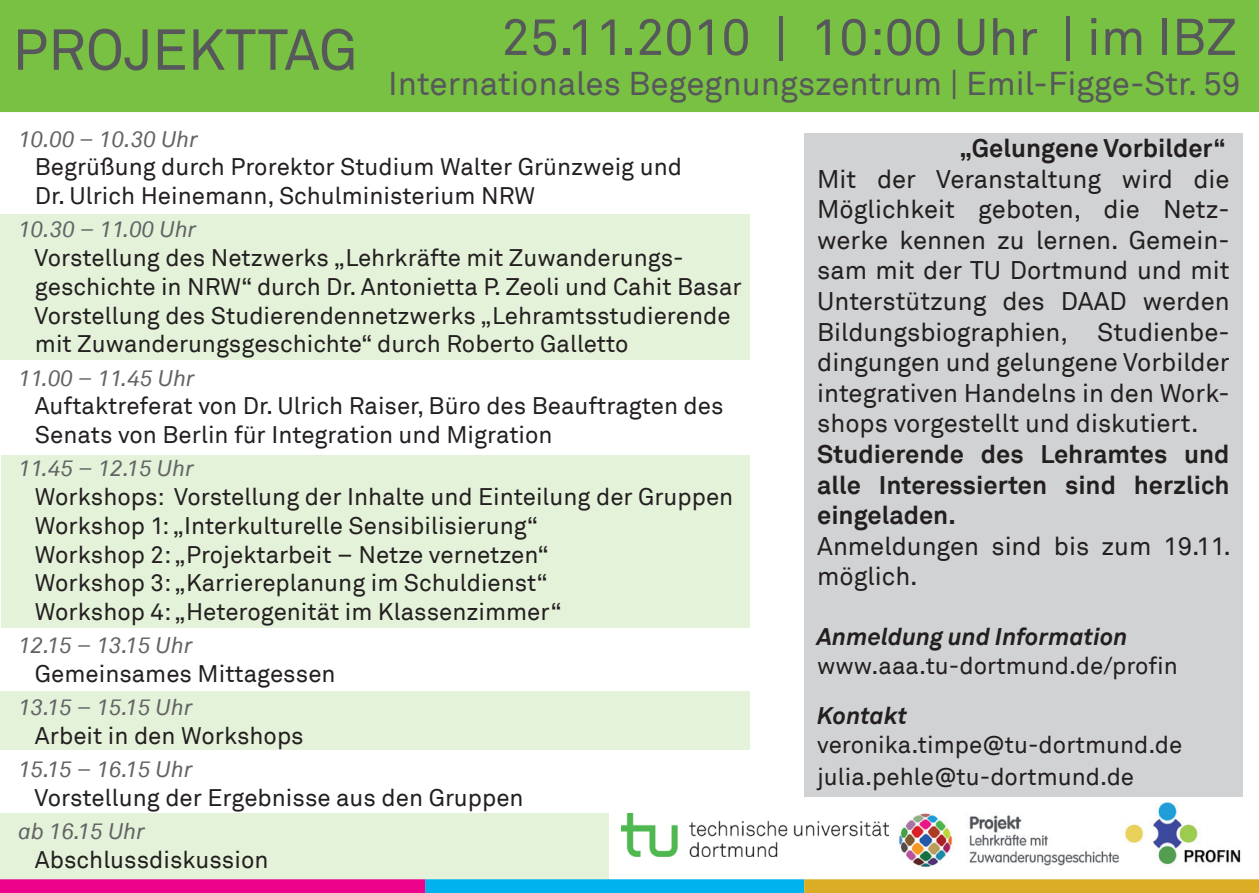
<style>
.page{position:relative;width:1259px;height:893px;background:#fff}
.page>*{position:absolute;margin:0;border:0;box-sizing:border-box;transform-origin:0 0}
.t1{font:57px "Akkurat";color:#57585a}
.t2{font:51px "Akkurat";color:#57585a}
.t3{font:33px "Akkurat";color:#57585a}
.t4{font:25.5px/30.6px "Akkurat";color:#231f20;text-align:justify}
.t5{font:700 25.5px/30.6px "Akkurat";color:#231f20;text-align:justify}
.t6{font:24px/28.8px "Akkurat";color:#231f20}
.t7{font:italic 700 24px "Akkurat";color:#231f20}
.t8{font:italic 22.5px "Akkurat";color:#636366}
</style>
<div class="page">
<div style="left:0;top:813px;width:609px;height:67px;background:#e4f2d9"></div>
<div style="left:0;top:691px;width:749px;height:59px;background:#e4f2d9"></div>
<div style="left:1px;top:456px;width:748px;height:172px;background:#e4f2d9"></div>
<div style="left:0;top:214px;width:749px;height:146px;background:#e4f2d9"></div>
<div style="left:0;top:0;width:1259px;height:112px;background:#79c142"></div>
<svg style="left:0;top:879px;width:1259px;height:14px;background:#a07787"></svg>
<div style="left:804px;top:133px;width:438px;height:664px;background:#d1d2d4"></div>
<img style="left:898px;top:813px;width:221px;height:54px">
<img style="left:1125px;top:802px;width:116px;height:63px">
<img style="left:622px;top:813px;width:266px;height:43px">
<h1 class="t1" style="left:12px;top:16px;width:347px">PROJEKTTAG</h1>
<h2 class="t2" style="left:501px;top:7px;width:737px">25.11.2010 | 10:00 Uhr | im IBZ</h2>
<h3 class="t3" style="left:388px;top:64px;width:853px">Internationales Begegnungszentrum | Emil-Figge-Str. 59</h3>
<p class="t8" style="left:18px;top:126px;width:181px">10.00 – 10.30 Uhr</p>
<p class="t6" style="left:35px;top:153px;width:648px">Begrüßung durch Prorektor Studium Walter Grünzweig und<br>Dr. Ulrich Heinemann, Schulministerium NRW</p>
<p class="t8" style="left:18px;top:216px;width:180px">10.30 – 11.00 Uhr</p>
<p class="t6" style="left:35px;top:244px;width:708px">Vorstellung des Netzwerks „Lehrkräfte mit Zuwanderungs&shy;geschichte in NRW“ durch Dr. Antonietta P. Zeoli und Cahit Basar Vorstellung des Studierendennetzwerks „Lehramtsstudierende mit Zuwanderungsgeschichte“ durch Roberto Galletto</p>
<p class="t8" style="left:18px;top:364px;width:178px">11.00 – 11.45 Uhr</p>
<p class="t6" style="left:35px;top:392px;width:690px">Auftaktreferat von Dr. Ulrich Raiser, Büro des Beauftragten des<br>Senats von Berlin für Integration und Migration</p>
<p class="t8" style="left:18px;top:455px;width:177px">11.45 – 12.15 Uhr</p>
<p class="t6" style="left:35px;top:483px;width:700px">Workshops: Vorstellung der Inhalte und Einteilung der Gruppen Workshop 1: „Interkulturelle Sensibilisierung“<br>Workshop 2: „Projektarbeit – Netze vernetzen“<br>Workshop 3: „Karriereplanung im Schuldienst“<br>Workshop 4: „Heterogenität im Klassenzimmer“</p>
<p class="t8" style="left:18px;top:632px;width:176px">12.15 – 13.15 Uhr</p>
<p class="t6" style="left:35px;top:660px;width:302px">Gemeinsames Mittagessen</p>
<p class="t8" style="left:18px;top:694px;width:176px">13.15 – 15.15 Uhr</p>
<p class="t6" style="left:35px;top:722px;width:270px">Arbeit in den Workshops</p>
<p class="t8" style="left:18px;top:756px;width:176px">15.15 – 16.15 Uhr</p>
<p class="t6" style="left:35px;top:784px;width:490px">Vorstellung der Ergebnisse aus den Gruppen</p>
<p class="t8" style="left:18px;top:818px;width:128px">ab 16.15 Uhr</p>
<p class="t6" style="left:35px;top:845px;width:235px">Abschlussdiskussion</p>
<p class="t5" style="left:959px;top:133px;width:268px">„Gelungene Vorbilder“</p>
<p class="t4" style="left:817px;top:164px;width:414px">Mit der Veranstaltung wird die Möglichkeit geboten, die Netz&shy;werke kennen zu lernen. Gemein&shy;sam mit der TU Dortmund und mit Unterstützung des DAAD werden Bildungsbiographien, Studienbe&shy;dingungen und gelungene Vorbilder integrativen Handelns in den Work&shy;shops vorgestellt und diskutiert.</p>
<p class="t5" style="left:817px;top:439px;width:414px">Studierende des Lehramtes und alle Interessierten sind herzlich eingeladen.</p>
<p class="t4" style="left:817px;top:531px;width:415px">Anmeldungen sind bis zum 19.11. möglich.</p>
<p class="t7" style="left:817px;top:621px;width:312px">Anmeldung und Information</p>
<p class="t6" style="left:817px;top:651px;width:362px">www.aaa.tu-dortmund.de/profin</p>
<p class="t7" style="left:817px;top:700px;width:92px">Kontakt</p>
<p class="t6" style="left:817px;top:729px;width:367px;line-height:32.4px">veronika.timpe@tu-dortmund.de julia.pehle@tu-dortmund.de</p>
</div>
